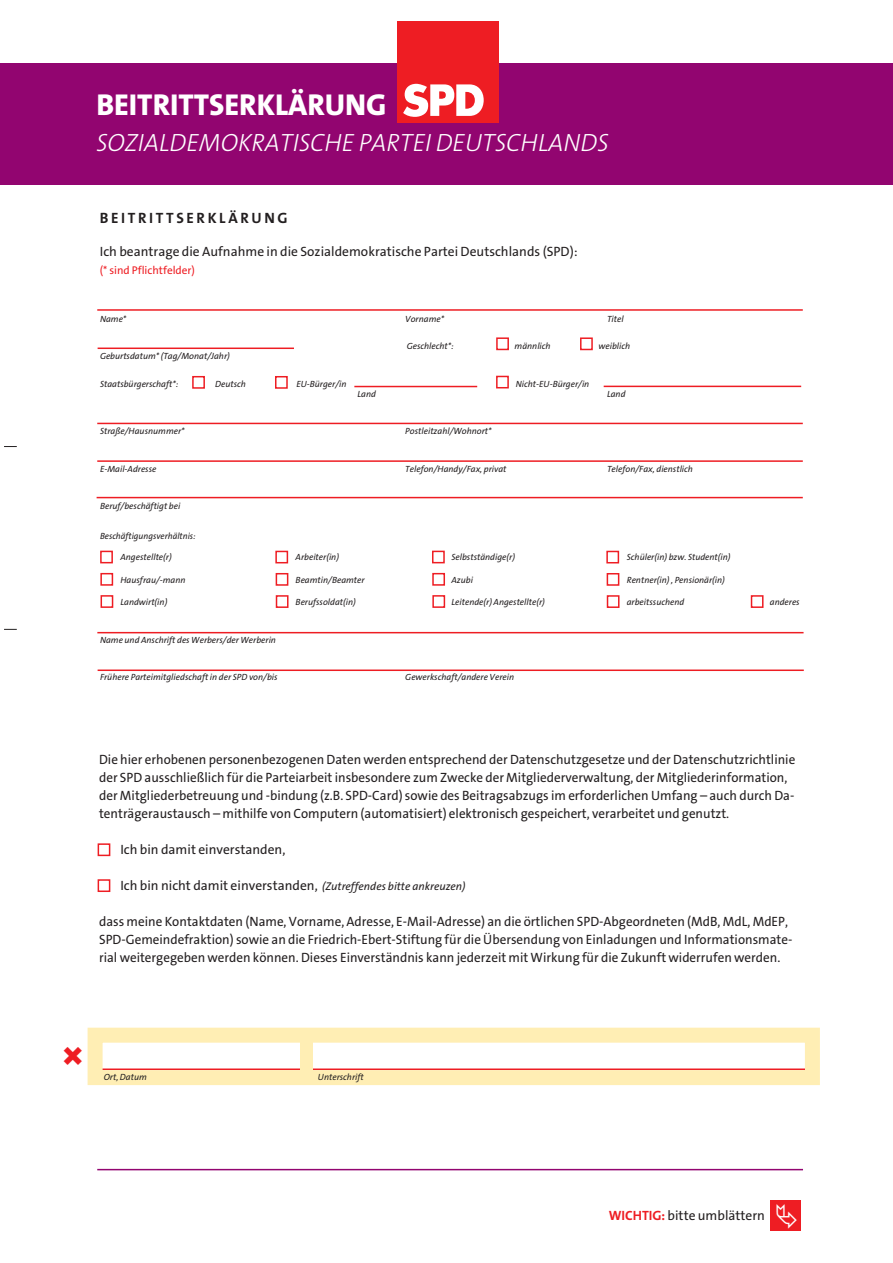
<style>
.page{position:relative;width:893px;height:1263px;background:#fff}
.page>*{position:absolute;margin:0;border:0;box-sizing:border-box;transform-origin:0 0}
.t1{font:30.3px "The Sans LP8 Ex Bld";color:#fff}
.t2{font:25.05px "The Sans LP3 Lig IT";color:#fff}
.t3{font:15px "The Sans LP7 Bld";color:#231f20}
.t4{font:13.5px/18px "The Sans LP5 Plain";color:#231f20}
.t5{font:11.25px "The Sans LP5 Plain";color:#ee1d23}
.t6{font:9px "The Sans LP5 Plain IT";color:#231f20}
.s1{font-family:"The Sans LP5 Plain IT";font-size:11.25px}
.s2{font-family:"The Sans";font-weight:700;color:#ee1d23}
</style>
<div class="page">
<div style="left:770px;top:1200px;width:31px;height:31px;background:#ee1d23"></div>
<svg style="left:97px;top:843px;width:14px;height:49px"></svg>
<div style="left:0;top:63px;width:892px;height:122px;background:#920570"></div>
<div style="left:397px;top:21px;width:102px;height:102px;background:#ee1d23"></div>
<svg style="left:403px;top:84px;width:81px;height:33px"></svg>
<svg style="left:4px;top:446px;width:13px;height:1px"></svg>
<svg style="left:4px;top:629px;width:13px;height:1px"></svg>
<hr style="left:97px;top:309px;width:706px;height:2px;background:#ee1d23">
<hr style="left:97px;top:1169px;width:706px;height:1px;background:#920570">
<div style="left:88px;top:1028px;width:732px;height:57px;border:15px solid #ffeeb4"></div>
<hr style="left:103px;top:1069px;width:702px;height:1px;background:#ee1d23">
<div style="left:300px;top:1038px;width:12px;height:36px;background:#ffeeb4"></div>
<svg style="left:192px;top:375px;width:317px;height:10px"></svg>
<svg style="left:97px;top:337px;width:496px;height:14px"></svg>
<svg style="left:96px;top:385px;width:708px;height:286px"></svg>
<h1 class="t1" style="left:96px;top:87px;width:292px">BEITRITTSERKLÄRUNG</h1>
<h2 class="t2" style="left:96px;top:128px;width:514px">SOZIALDEMOKRATISCHE PARTEI DEUTSCHLANDS</h2>
<p class="t3" style="left:100px;top:212px;width:189px">B E I T R I T T S E R K L Ä R U N G</p>
<p class="t4" style="left:100px;top:243px;width:479px">Ich beantrage die Aufnahme in die Sozialdemokratische Partei Deutschlands (SPD):</p>
<p class="t5" style="left:100px;top:265px;width:97px">(* sind Pflichtfelder)</p>
<p class="t6" style="left:100px;top:315px;width:28px">Name*</p>
<p class="t6" style="left:405px;top:315px;width:40px">Vorname*</p>
<p class="t6" style="left:607px;top:315px;width:18px">Titel</p>
<p class="t6" style="left:100px;top:353px;width:131px">Geburtsdatum* (Tag/Monat/Jahr)</p>
<p class="t6" style="left:357px;top:390px;width:20px">Land</p>
<p class="t6" style="left:607px;top:390px;width:20px">Land</p>
<p class="t6" style="left:100px;top:428px;width:86px">Straße/Hausnummer*</p>
<p class="t6" style="left:405px;top:428px;width:88px">Postleitzahl/Wohnort*</p>
<p class="t6" style="left:100px;top:465px;width:58px">E-Mail-Adresse</p>
<p class="t6" style="left:405px;top:465px;width:103px">Telefon/Handy/Fax, privat</p>
<p class="t6" style="left:607px;top:465px;width:87px">Telefon/Fax, dienstlich</p>
<p class="t6" style="left:100px;top:503px;width:82px">Beruf/beschäftigt bei</p>
<p class="t6" style="left:100px;top:533px;width:97px">Beschäftigungsverhältnis:</p>
<p class="t6" style="left:120px;top:554px;width:53px">Angestellte(r)</p>
<p class="t6" style="left:296px;top:554px;width:45px">Arbeiter(in)</p>
<p class="t6" style="left:451px;top:554px;width:65px">Selbstständige(r)</p>
<p class="t6" style="left:627px;top:554px;width:105px">Schüler(in) bzw. Student(in)</p>
<p class="t6" style="left:120px;top:576px;width:67px">Hausfrau/-mann</p>
<p class="t6" style="left:296px;top:576px;width:71px">Beamtin/Beamter</p>
<p class="t6" style="left:451px;top:576px;width:23px">Azubi</p>
<p class="t6" style="left:627px;top:576px;width:100px">Rentner(in) , Pensionär(in)</p>
<p class="t6" style="left:120px;top:599px;width:48px">Landwirt(in)</p>
<p class="t6" style="left:296px;top:599px;width:62px">Berufssoldat(in)</p>
<p class="t6" style="left:451px;top:599px;width:95px">Leitende(r) Angestellte(r)</p>
<p class="t6" style="left:627px;top:599px;width:59px">arbeitssuchend</p>
<p class="t6" style="left:770px;top:599px;width:31px">anderes</p>
<p class="t6" style="left:100px;top:636px;width:178px">Name und Anschrift des Werbers/der Werberin</p>
<p class="t6" style="left:100px;top:674px;width:179px">Frühere Parteimitgliedschaft in der SPD von/bis</p>
<p class="t6" style="left:405px;top:674px;width:110px">Gewerkschaft/andere Verein</p>
<p class="t6" style="left:407px;top:342px;width:48px">Geschlecht*:</p>
<p class="t6" style="left:515px;top:342px;width:38px">männlich</p>
<p class="t6" style="left:598px;top:342px;width:33px">weiblich</p>
<p class="t6" style="left:100px;top:381px;width:80px">Staatsbürgerschaft*:</p>
<p class="t6" style="left:215px;top:381px;width:32px">Deutsch</p>
<p class="t6" style="left:296px;top:381px;width:52px">EU-Bürger/in</p>
<p class="t6" style="left:516px;top:381px;width:75px">Nicht-EU-Bürger/in</p>
<p class="t4" style="left:99px;top:752px;width:698px">Die hier erhobenen personenbezogenen Daten werden entsprechend der Datenschutzgesetze und der Datenschutzrichtlinie der SPD ausschließlich für die Parteiarbeit insbesondere zum Zwecke der Mitgliederverwaltung, der Mitgliederinformation, der Mitgliederbetreuung und -bindung (z.B. SPD-Card) sowie des Beitragsabzugs im erforderlichen Umfang – auch durch Da&shy;tenträgeraustausch – mithilfe von Computern (automatisiert) elektronisch gespeichert, verarbeitet und genutzt.</p>
<p class="t4" style="left:120px;top:842px;width:167px">Ich bin damit einverstanden,</p>
<p class="t4" style="left:120px;top:878px;width:347px">Ich bin nicht damit einverstanden, <span class="s1">(Zutreffendes bitte ankreuzen)</span></p>
<p class="t4" style="left:99px;top:914px;width:695px">dass meine Kontaktdaten (Name, Vorname, Adresse, E-Mail-Adresse) an die örtlichen SPD-Abgeordneten (MdB, MdL, MdEP,<br>SPD-Gemeindefraktion) sowie an die Friedrich-Ebert-Stiftung für die Übersendung von Einladungen und Informationsmate&shy;rial weitergegeben werden können. Dieses Einverständnis kann jederzeit mit Wirkung für die Zukunft widerrufen werden.</p>
<p class="t6" style="left:104px;top:1073px;width:45px">Ort, Datum</p>
<p class="t6" style="left:318px;top:1073px;width:47px">Unterschrift</p>
<p class="t4" style="left:609px;top:1207px;width:158px"><span class="s2">WICHTIG:</span> bitte umblättern</p>
</div>
